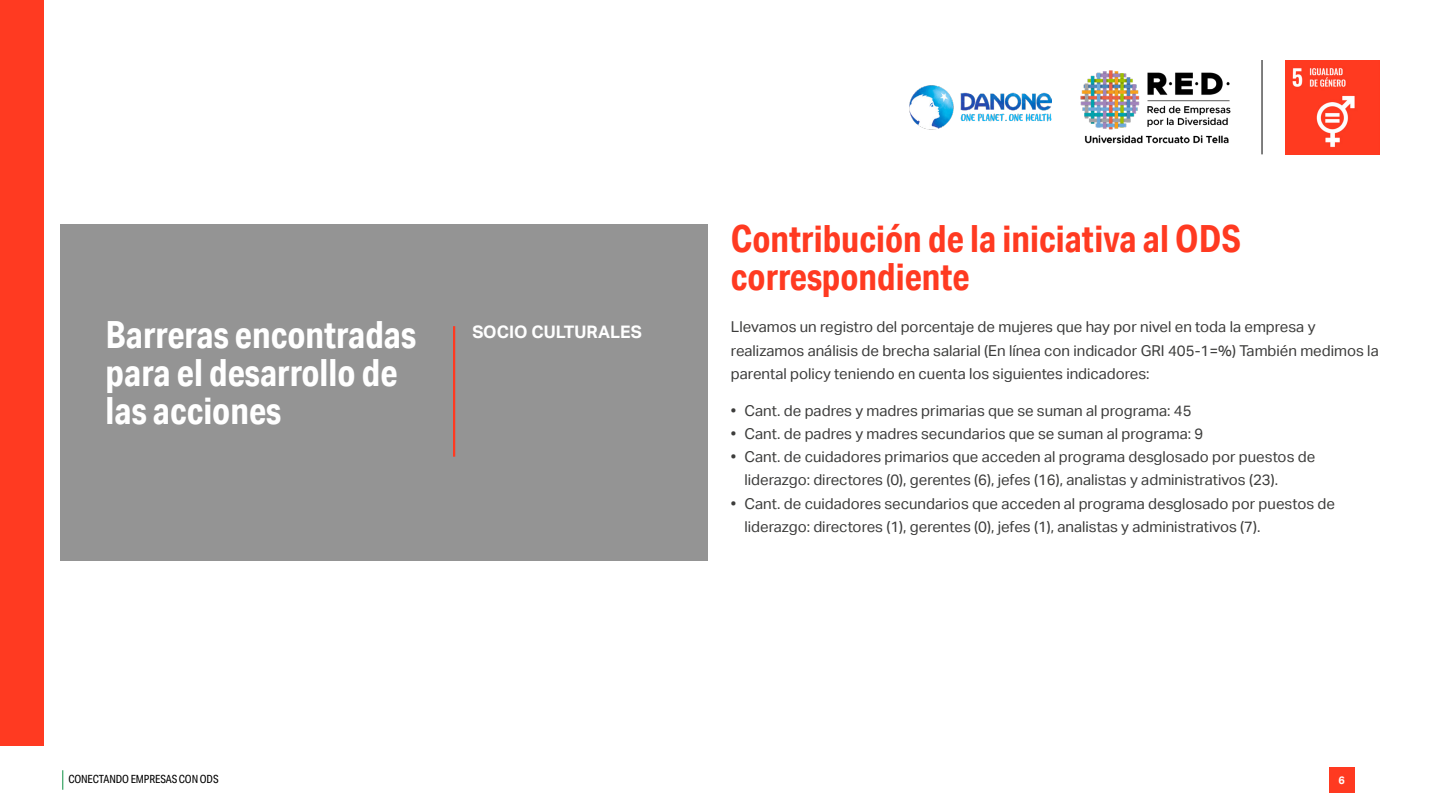
<style>
.page{position:relative;width:1440px;height:810px;background:#fff}
.page>*{position:absolute;margin:0;border:0;box-sizing:border-box;transform-origin:0 0}
.t1{font:700 37.5px/38.2px "Aktiv Grotesk Cd";color:#fff}
.t2{font:700 37.5px/38.2px "Aktiv Grotesk Cd";color:#ff3a21}
.t3{font:700 17.25px "Aktiv Grotesk";color:#fff}
.t4{font:15px/23.2px "Aktiv Grotesk";color:#3c3c3b}
.t5{font:11.25px "Aktiv Grotesk Cd";letter-spacing:-.01em;color:#000}
.t6{font:700 10.88px "Aktiv Grotesk";color:#fff}
</style>
<div class="page">
<svg style="left:62px;top:770px;width:1px;height:20px"></svg>
<div style="left:1329px;top:767px;width:25px;height:26px;background:#ff3a21"></div>
<img style="left:1285px;top:60px;width:95px;height:95px">
<hr style="left:1262px;top:60px;width:1px;height:94px;background:#000">
<img style="left:909px;top:85px;width:142px;height:45px">
<img style="left:1080px;top:70px;width:151px;height:74px">
<div style="left:0;top:0;width:44px;height:746px;background:#ff3a21"></div>
<div style="left:60px;top:225px;width:648px;height:336px;background:#949494"></div>
<hr style="left:453px;top:326px;width:2px;height:131px;background:#ff3a21">
<p class="t1" style="left:106px;top:315px;width:312px">Barreras encontradas</p>
<p class="t3" style="left:472px;top:322px;width:171px">SOCIO CULTURALES</p>
<p class="t1" style="left:106px;top:353px;width:294px">para el desarrollo de las acciones</p>
<p class="t2" style="left:731px;top:219px;width:512px">Contribución de la iniciativa al ODS correspondiente</p>
<p class="t4" style="left:731px;top:316px;width:649px">Llevamos un registro del porcentaje de mujeres que hay por nivel en toda la empresa y realizamos análisis de brecha salarial (En línea con indicador GRI 405-1=%) También medimos la parental policy teniendo en cuenta los siguientes indicadores:</p>
<p class="t4" style="left:731px;top:399px;width:462px">• Cant. de padres y madres primarias que se suman al programa: 45</p>
<p class="t4" style="left:731px;top:422px;width:474px">• Cant. de padres y madres secundarios que se suman al programa: 9</p>
<p class="t4" style="left:744px;top:445px;width:572px;text-indent:-14px">• Cant. de cuidadores primarios que acceden al programa desglosado por puestos de liderazgo: directores (0), gerentes (6), jefes (16), analistas y administrativos (23).</p>
<p class="t4" style="left:744px;top:492px;width:592px;text-indent:-14px">• Cant. de cuidadores secundarios que acceden al programa desglosado por puestos de liderazgo: directores (1), gerentes (0), jefes (1), analistas y administrativos (7).</p>
<p class="t5" style="left:68px;top:773px;width:152px">CONECTANDO EMPRESAS CON ODS</p>
<p class="t6" style="left:1338px;top:774px;width:8px">6</p>
</div>
